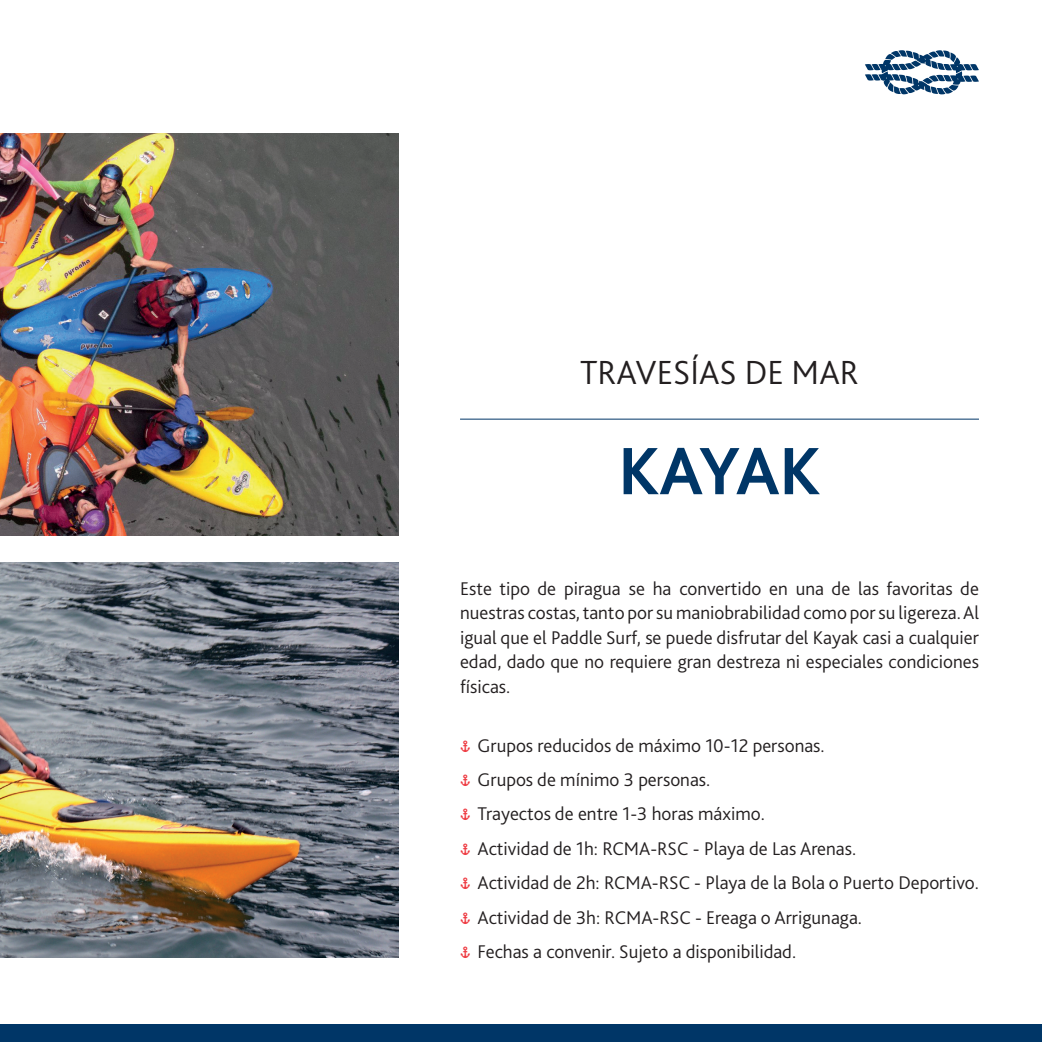
<style>
.page{position:relative;width:1042px;height:1042px;background:#fff}
.page>*{position:absolute;margin:0;border:0;box-sizing:border-box;transform-origin:0 0}
.t1{font:700 70px "Bliss 2";letter-spacing:-.035em;color:#003667}
.t2{font:300 35px "Bliss 2";color:#231f20}
.t3{font:300 19.25px/34.5px "Bliss 2";color:#231f20;text-align:justify}
.s1{font-family:"Ancla Alphabet";font-weight:400;color:#ee3a41}
</style>
<div class="page">
<div style="left:0;top:1024px;width:1042px;height:18px;background:#003667"></div>
<svg style="left:865px;top:50px;width:114px;height:44px"></svg>
<hr style="left:460px;top:419px;width:519px;height:1px;background:#003667">
<img style="left:0;top:562px;width:398px;height:396px">
<img style="left:0;top:134px;width:398px;height:401px">
<h2 class="t2" style="left:580px;top:351px;width:280px">TRAVESÍAS DE MAR</h2>
<h1 class="t1" style="left:618px;top:427px;width:205px">KAYAK</h1>
<p class="t3" style="left:460px;top:575px;width:520px;line-height:24.5px">Este tipo de piragua se ha convertido en una de las favoritas de nuestras costas, tanto por su maniobrabilidad como por su ligereza. Al igual que el Paddle Surf, se puede disfrutar del Kayak casi a cualquier edad, dado que no requiere gran destreza ni especiales condiciones físicas.</p>
<p class="t3" style="left:460px;top:727px;width:520px;text-align:left"><span class="s1">á</span> Grupos reducidos de máximo 10-12 personas.<br><span class="s1">á</span> Grupos de mínimo 3 personas.<br><span class="s1">á</span> Trayectos de entre 1-3 horas máximo.<br><span class="s1">á</span> Actividad de 1h: RCMA-RSC - Playa de Las Arenas.<br><span class="s1">á</span> Actividad de 2h: RCMA-RSC - Playa de la Bola o Puerto Deportivo. <span class="s1">á</span> Actividad de 3h: RCMA-RSC - Ereaga o Arrigunaga.<br><span class="s1">á</span> Fechas a convenir. Sujeto a disponibilidad.</p>
</div>
